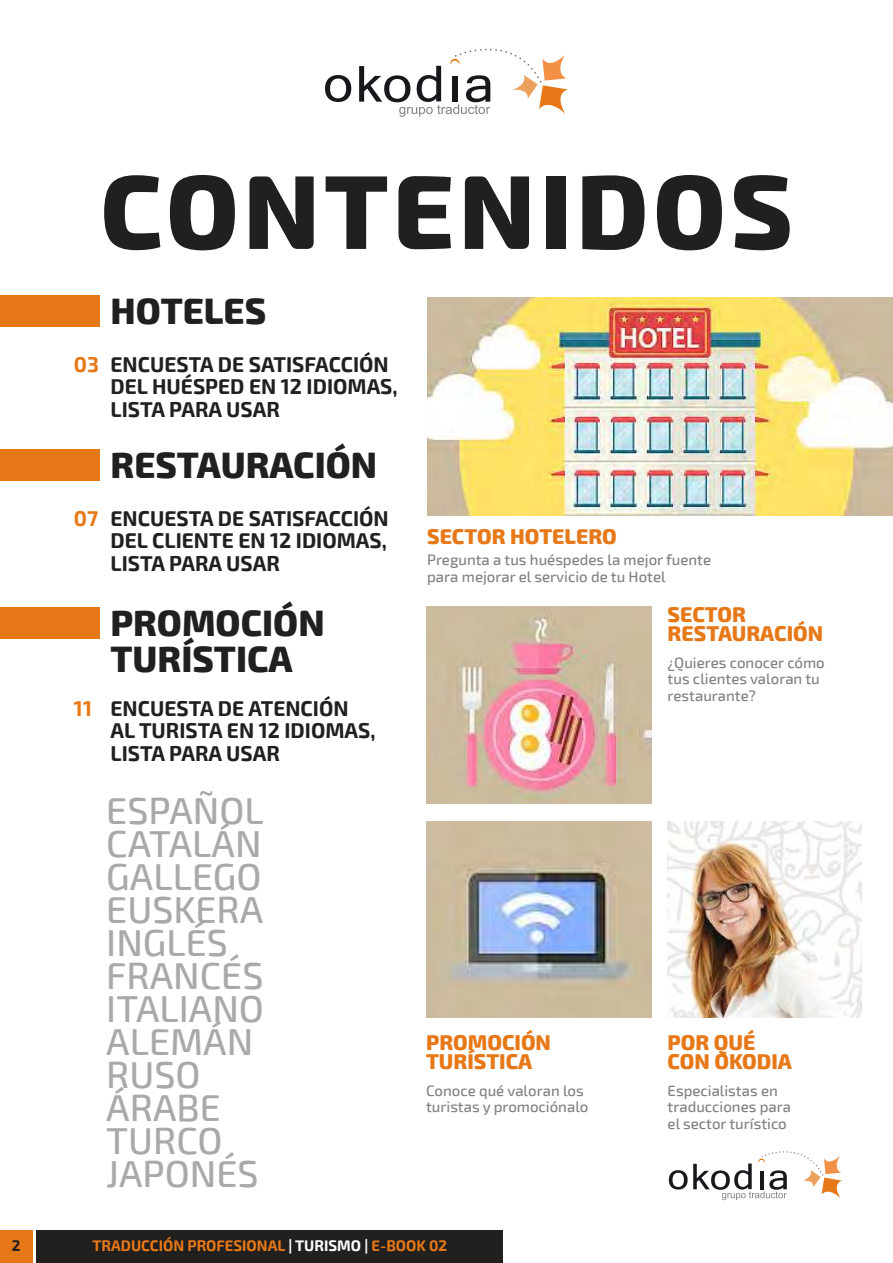
<style>
.page{position:relative;width:893px;height:1263px;background:#fff}
.page>*{position:absolute;margin:0;border:0;box-sizing:border-box;transform-origin:0 0}
.t1{font:800 105px "Exo 2";letter-spacing:.04em;color:#221f1f}
.t2{font:500 37.5px/33px "Exo 2";color:#a7a9ab}
.t3{font:800 36px/36px "Exo 2";color:#221f1f}
.t4{font:700 21px/22.5px "Exo 2";color:#221f1f}
.t5{font:800 21px/19.5px "Exo 2";color:#e77817}
.t6{font:700 21px "Exo 2";color:#e77817}
.t7{font:500 15px/16.5px "Exo 2";color:#808284}
.t8{font:700 15px "Exo 2";color:#e77817}
.t9{font:700 15px "Exo 2";color:#221f1f}
.s1{color:#fff}
</style>
<div class="page">
<div style="left:0;top:1230px;width:32px;height:33px;background:#e77817"></div>
<div style="left:37px;top:1230px;width:466px;height:33px;background:#221f1f"></div>
<img style="left:668px;top:822px;width:193px;height:195px">
<div style="left:0;top:296px;width:100px;height:31px;background:#e77817"></div>
<div style="left:0;top:449px;width:100px;height:32px;background:#e77817"></div>
<div style="left:0;top:608px;width:100px;height:31px;background:#e77817"></div>
<svg style="left:669px;top:1151px;width:173px;height:49px"></svg>
<img style="left:426px;top:607px;width:225px;height:197px">
<img style="left:427px;top:298px;width:466px;height:218px">
<img style="left:426px;top:822px;width:225px;height:195px">
<svg style="left:325px;top:75px;width:26px;height:27px"></svg>
<svg style="left:359px;top:49px;width:209px;height:68px"></svg>
<h1 class="t1" style="left:100px;top:149px;width:694px">CONTENIDOS</h1>
<h3 class="t3" style="left:111px;top:293px;width:157px">HOTELES</h3>
<h3 class="t6" style="left:74px;top:352px;width:27px">03</h3>
<h3 class="t4" style="left:111px;top:353px;width:289px">ENCUESTA DE SATISFACCIÓN<br>DEL HUÉSPED EN 12 IDIOMAS,<br>LISTA PARA USAR</h3>
<h3 class="t3" style="left:111px;top:447px;width:268px">RESTAURACIÓN</h3>
<h3 class="t6" style="left:74px;top:506px;width:26px">07</h3>
<h3 class="t4" style="left:111px;top:507px;width:280px;text-align:justify">ENCUESTA DE SATISFACCIÓN DEL CLIENTE EN 12 IDIOMAS, LISTA PARA USAR</h3>
<h3 class="t5" style="left:427px;top:527px;width:191px">SECTOR HOTELERO</h3>
<p class="t7" style="left:427px;top:552px;width:285px">Pregunta a tus huéspedes la mejor fuente para mejorar el servicio de tu Hotel</p>
<h3 class="t6" style="left:74px;top:696px;width:20px">11</h3>
<h3 class="t3" style="left:111px;top:606px;width:216px">PROMOCIÓN<br>TURÍSTICA</h3>
<h3 class="t4" style="left:111px;top:697px;width:266px">ENCUESTA DE ATENCIÓN<br>AL TURISTA EN 12 IDIOMAS,<br>LISTA PARA USAR</h3>
<h3 class="t5" style="left:668px;top:604px;width:157px">SECTOR<br>RESTAURACIÓN</h3>
<p class="t7" style="left:668px;top:654px;width:159px">¿Quieres conocer cómo tus clientes valoran tu restaurante?</p>
<h2 class="t2" style="left:106px;top:795px;width:159px">ESPAÑOL<br>CATALÁN<br>GALLEGO<br>EUSKERA<br>INGLÉS<br>FRANCÉS<br>ITALIANO<br>ALEMÁN<br>RUSO<br>ÁRABE<br>TURCO<br>JAPONÉS</h2>
<h3 class="t5" style="left:426px;top:1033px;width:126px">PROMOCIÓN<br>TURÍSTICA</h3>
<p class="t7" style="left:426px;top:1082px;width:164px">Conoce qué valoran los turistas y promociónalo</p>
<h3 class="t5" style="left:668px;top:1033px;width:126px">POR QUÉ<br>CON OKODIA</h3>
<p class="t7" style="left:668px;top:1082px;width:125px">Especialistas en traducciones para el sector turístico</p>
<p class="t9" style="left:12px;top:1237px;width:10px">2</p>
<p class="t8" style="left:92px;top:1237px;width:356px">TRADUCCIÓN PROFESIONAL <span class="s1">| TURISMO |</span> E-BOOK 02</p>
</div>
